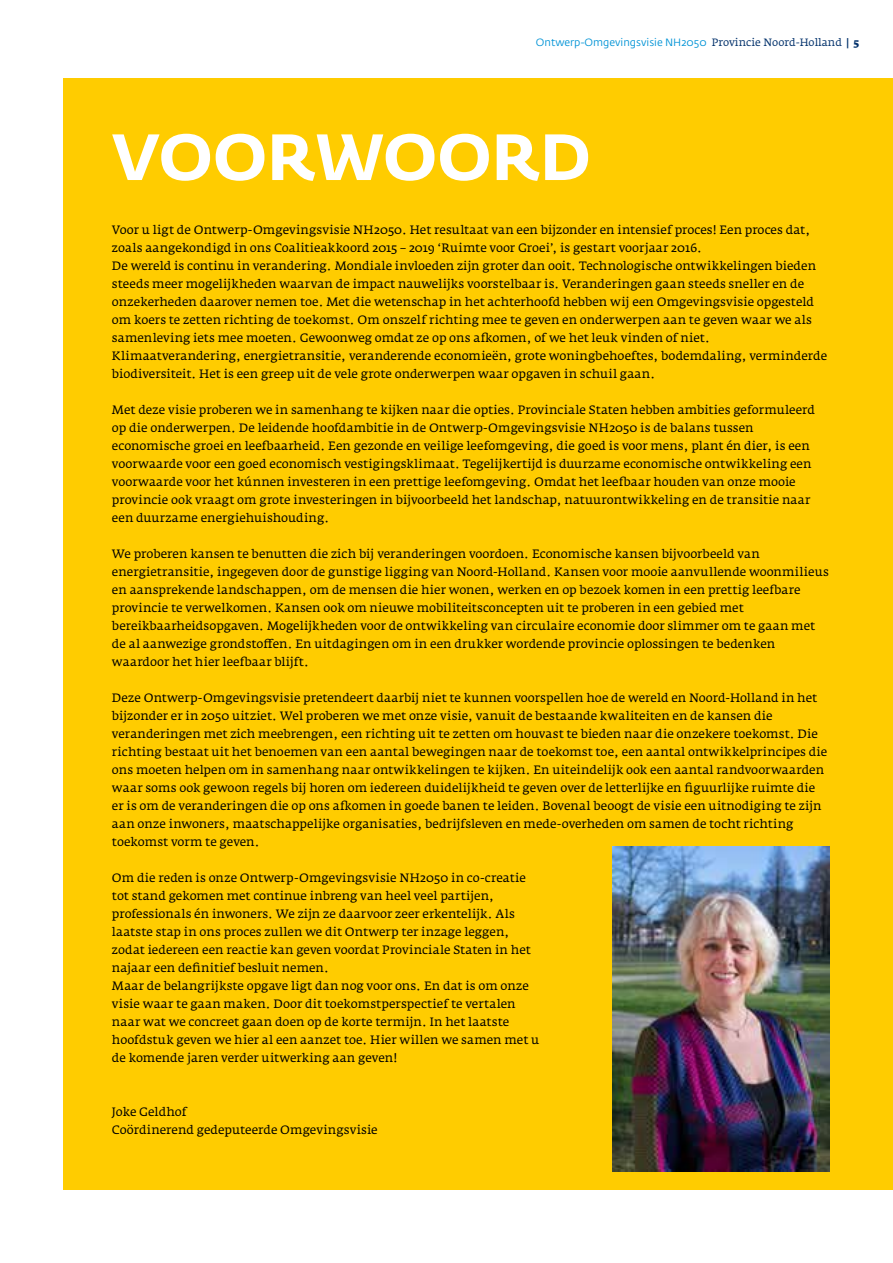
<style>
.page{position:relative;width:893px;height:1263px;background:#fff}
.page>*{position:absolute;margin:0;border:0;box-sizing:border-box;transform-origin:0 0}
.t1{font:700 64.5px "Fedra Sans Std";color:#fff}
.t2{font:12px/18px "Fedra Serif A Std";color:#000}
.t3{font:10.5px "Fedra Sans Std";color:#0093d6}
.s1{font-family:"Fedra Serif A Std";color:#03326c}
.s2{font-family:"Fedra Serif A Std";font-weight:700;color:#03326c}
</style>
<div class="page">
<div style="left:64px;top:78px;width:829px;height:1112px;background:#fc0"></div>
<img style="left:613px;top:846px;width:216px;height:325px">
<p class="t3" style="left:536px;top:36px;width:325px">Ontwerp-Omgevingsvisie NH2050 <span class="s1">Provincie Noord-Holland</span> <span class="s2">| 5</span></p>
<h1 class="t1" style="left:112px;top:116px;width:480px">VOORWOORD</h1>
<p class="t2" style="left:112px;top:221px;width:717px">Voor u ligt de Ontwerp-Omgevingsvisie NH2050. Het resultaat van een bijzonder en intensief proces! Een proces dat, zoals aangekondigd in ons Coalitieakkoord 2015 – 2019 ‘Ruimte voor Groei’, is gestart voorjaar 2016.<br>De wereld is continu in verandering. Mondiale invloeden zijn groter dan ooit. Technologische ontwikkelingen bieden steeds meer mogelijkheden waarvan de impact nauwelijks voorstelbaar is. Veranderingen gaan steeds sneller en de onzekerheden daarover nemen toe. Met die wetenschap in het achterhoofd hebben wij een Omgevingsvisie opgesteld om koers te zetten richting de toekomst. Om onszelf richting mee te geven en onderwerpen aan te geven waar we als samenleving iets mee moeten. Gewoonweg omdat ze op ons afkomen, of we het leuk vinden of niet.<br>Klimaatverandering, energietransitie, veranderende economieën, grote woningbehoeftes, bodemdaling, verminderde biodiversiteit. Het is een greep uit de vele grote onderwerpen waar opgaven in schuil gaan.</p>
<p class="t2" style="left:112px;top:401px;width:704px">Met deze visie proberen we in samenhang te kijken naar die opties. Provinciale Staten hebben ambities geformuleerd op die onderwerpen. De leidende hoofdambitie in de Ontwerp-Omgevingsvisie NH2050 is de balans tussen economische groei en leefbaarheid. Een gezonde en veilige leefomgeving, die goed is voor mens, plant én dier, is een voorwaarde voor een goed economisch vestigingsklimaat. Tegelijkertijd is duurzame economische ontwikkeling een voorwaarde voor het kúnnen investeren in een prettige leefomgeving. Omdat het leefbaar houden van onze mooie provincie ook vraagt om grote investeringen in bijvoorbeeld het landschap, natuurontwikkeling en de transitie naar een duurzame energiehuishouding.</p>
<p class="t2" style="left:112px;top:545px;width:718px">We proberen kansen te benutten die zich bij veranderingen voordoen. Economische kansen bijvoorbeeld van energietransitie, ingegeven door de gunstige ligging van Noord-Holland. Kansen voor mooie aanvullende woonmilieus en aansprekende landschappen, om de mensen die hier wonen, werken en op bezoek komen in een prettig leefbare provincie te verwelkomen. Kansen ook om nieuwe mobiliteitsconcepten uit te proberen in een gebied met bereikbaarheidsopgaven. Mogelijkheden voor de ontwikkeling van circulaire economie door slimmer om te gaan met de al aanwezige grondstoffen. En uitdagingen om in een drukker wordende provincie oplossingen te bedenken waardoor het hier leefbaar blijft.</p>
<p class="t2" style="left:112px;top:689px;width:717px">Deze Ontwerp-Omgevingsvisie pretendeert daarbij niet te kunnen voorspellen hoe de wereld en Noord-Holland in het bijzonder er in 2050 uitziet. Wel proberen we met onze visie, vanuit de bestaande kwaliteiten en de kansen die veranderingen met zich meebrengen, een richting uit te zetten om houvast te bieden naar die onzekere toekomst. Die richting bestaat uit het benoemen van een aantal bewegingen naar de toekomst toe, een aantal ontwikkelprincipes die ons moeten helpen om in samenhang naar ontwikkelingen te kijken. En uiteindelijk ook een aantal randvoorwaarden waar soms ook gewoon regels bij horen om iedereen duidelijkheid te geven over de letterlijke en figuurlijke ruimte die er is om de veranderingen die op ons afkomen in goede banen te leiden. Bovenal beoogt de visie een uitnodiging te zijn aan onze inwoners, maatschappelijke organisaties, bedrijfsleven en mede-overheden om samen de tocht richting toekomst vorm te geven.</p>
<p class="t2" style="left:112px;top:869px;width:429px">Om die reden is onze Ontwerp-Omgevingsvisie NH2050 in co-creatie tot stand gekomen met continue inbreng van heel veel partijen, professionals én inwoners. We zijn ze daarvoor zeer erkentelijk. Als laatste stap in ons proces zullen we dit Ontwerp ter inzage leggen, zodat iedereen een reactie kan geven voordat Provinciale Staten in het najaar een definitief besluit nemen.<br>Maar de belangrijkste opgave ligt dan nog voor ons. En dat is om onze visie waar te gaan maken. Door dit toekomstperspectief te vertalen naar wat we concreet gaan doen op de korte termijn. In het laatste hoofdstuk geven we hier al een aanzet toe. Hier willen we samen met u de komende jaren verder uitwerking aan geven!</p>
<p class="t2" style="left:112px;top:1103px;width:267px">Joke Geldhof<br>Coördinerend gedeputeerde Omgevingsvisie</p>
</div>
